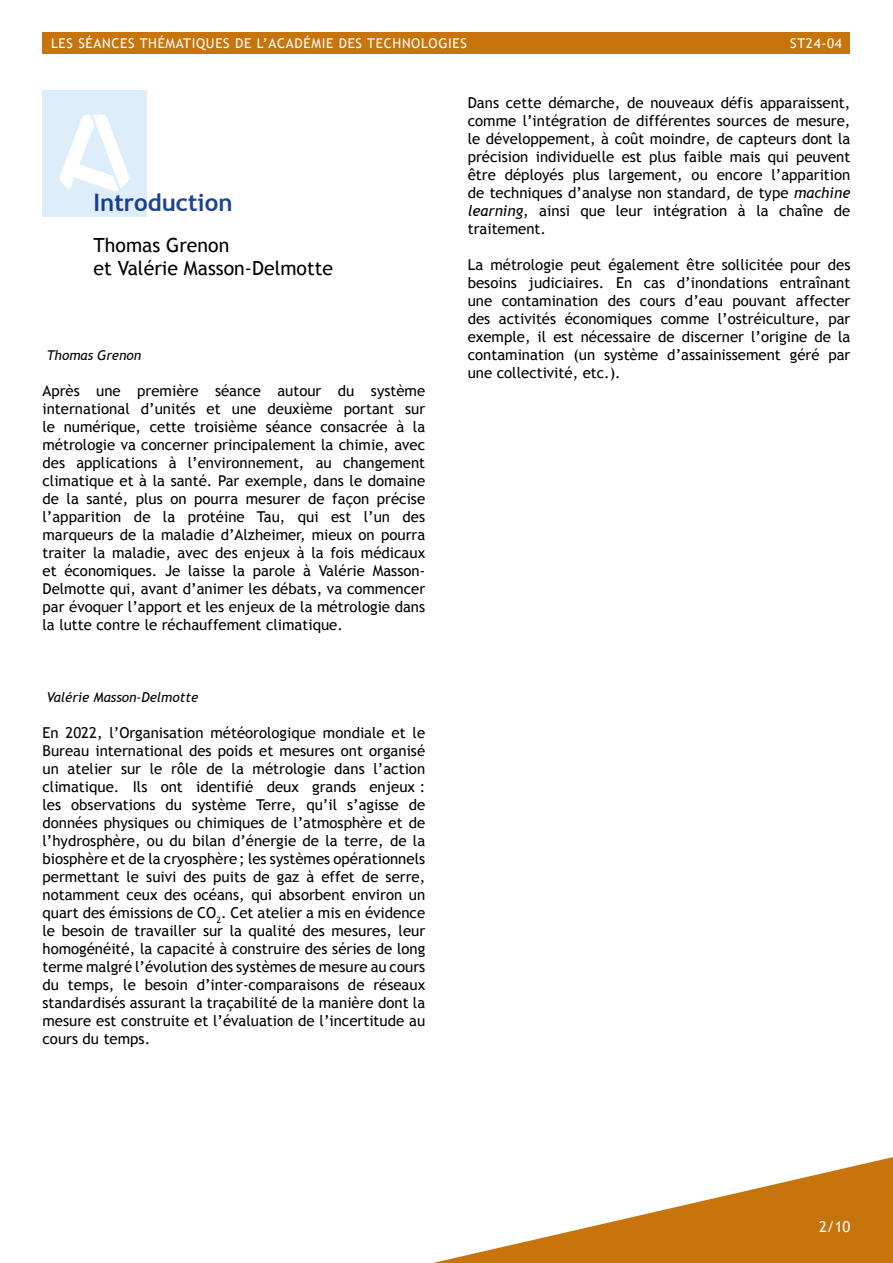
<style>
.page{position:relative;width:893px;height:1263px;background:#fff}
.page>*{position:absolute;margin:0;border:0;box-sizing:border-box;transform-origin:0 0}
.t1{font:700 24px "Trebuchet MS";color:#1b4392}
.t2{font:19.5px/23.4px "Trebuchet MS";color:#000}
.t3{font:15px/18px "Trebuchet MS";color:#000;text-align:justify}
.t4{font:15px "Trebuchet MS";color:#fff}
.t5{font:13.5px "Trebuchet MS";letter-spacing:.05em;color:#fff}
.t6{font:italic 13.5px "Trebuchet MS";color:#000}
.s1{font-style:italic}
</style>
<div class="page">
<svg style="left:433px;top:1157px;width:460px;height:106px"></svg>
<div style="left:43px;top:33px;width:807px;height:21px;background:#c8740c"></div>
<div style="left:43px;top:90px;width:104px;height:126px;background:#deedfa"></div>
<svg style="left:59px;top:114px;width:71px;height:78px"></svg>
<p class="t5" style="left:51px;top:36px;width:417px">LES SÉANCES THÉMATIQUES DE L’ACADÉMIE DES TECHNOLOGIES</p>
<p class="t5" style="left:790px;top:36px;width:53px">ST24-04</p>
<h1 class="t1" style="left:94px;top:188px;width:140px">Introduction</h1>
<h2 class="t2" style="left:94px;top:233px;width:241px">Thomas Grenon<br>et Valérie Masson-Delmotte</h2>
<p class="t6" style="left:47px;top:347px;width:96px">Thomas Grenon</p>
<p class="t3" style="left:43px;top:382px;width:384px">Après une première séance autour du système international d’unités et une deuxième portant sur le numérique, cette troisième séance consacrée à la métrologie va concerner principalement la chimie, avec des applications à l’environnement, au changement climatique et à la santé. Par exemple, dans le domaine de la santé, plus on pourra mesurer de façon précise l’apparition de la protéine Tau, qui est l’un des marqueurs de la maladie d’Alzheimer, mieux on pourra traiter la maladie, avec des enjeux à la fois médicaux et économiques. Je laisse la parole à Valérie Masson-Delmotte qui, avant d’animer les débats, va commencer par évoquer l’apport et les enjeux de la métrologie dans la lutte contre le réchauffement climatique.</p>
<p class="t6" style="left:47px;top:689px;width:153px">Valérie Masson-Delmotte</p>
<p class="t3" style="left:43px;top:724px;width:384px">En 2022, l’Organisation météorologique mondiale et le Bureau international des poids et mesures ont organisé un atelier sur le rôle de la métrologie dans l’action climatique. Ils ont identifié deux grands enjeux : les observations du système Terre, qu’il s’agisse de données physiques ou chimiques de l’atmosphère et de l’hydrosphère, ou du bilan d’énergie de la terre, de la biosphère et de la cryosphère; les systèmes opérationnels permettant le suivi des puits de gaz à effet de serre, notamment ceux des océans, qui absorbent environ un quart des émissions de CO<sub>2</sub>. Cet atelier a mis en évidence le besoin de travailler sur la qualité des mesures, leur homogénéité, la capacité à construire des séries de long terme malgré l’évolution des systèmes de mesure au cours du temps, le besoin d’inter-comparaisons de réseaux standardisés assurant la traçabilité de la manière dont la mesure est construite et l’évaluation de l’incertitude au cours du temps.</p>
<p class="t3" style="left:468px;top:94px;width:384px">Dans cette démarche, de nouveaux défis apparaissent, comme l’intégration de différentes sources de mesure, le développement, à coût moindre, de capteurs dont la précision individuelle est plus faible mais qui peuvent être déployés plus largement, ou encore l’apparition de techniques d’analyse non standard, de type <span class="s1">machine learning</span>, ainsi que leur intégration à la chaîne de traitement.</p>
<p class="t3" style="left:468px;top:256px;width:384px">La métrologie peut également être sollicitée pour des besoins judiciaires. En cas d’inondations entraînant une contamination des cours d’eau pouvant affecter des activités économiques comme l’ostréiculture, par exemple, il est nécessaire de discerner l’origine de la contamination (un système d’assainissement géré par une collectivité, etc.).</p>
<p class="t4" style="left:819px;top:1218px;width:33px">2/10</p>
</div>
